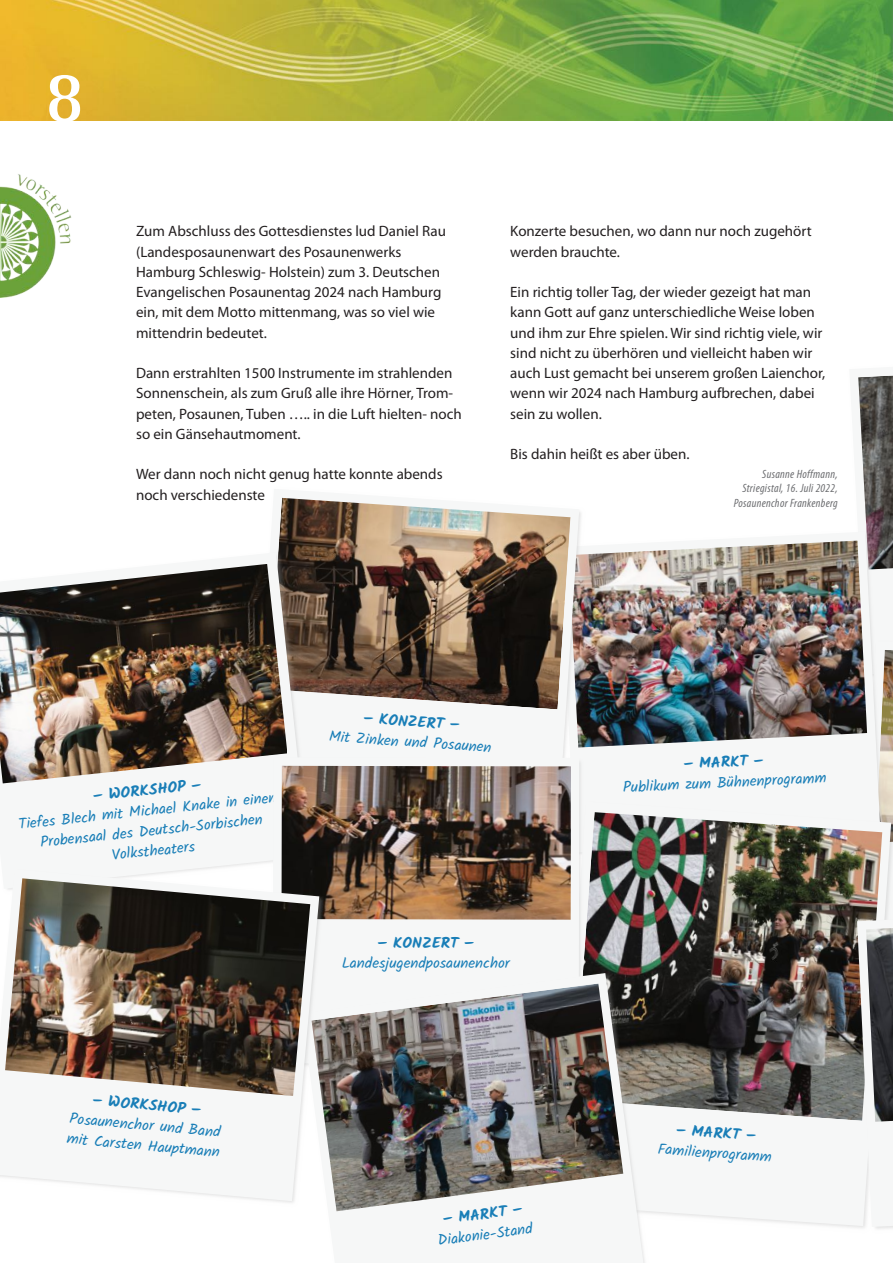
<style>
.page{position:relative;width:893px;height:1263px;background:#fff}
.page>*{position:absolute;margin:0;border:0;box-sizing:border-box;transform-origin:0 0}
.t1{font:700 73.5px "Rotis Semi Serif";color:#fff}
.t2{font:15px/20.2px "Myriad Pro";color:#231f20}
.t3{font:15px/20.2px "Kalam";letter-spacing:-.005em;color:#197eb7;text-align:center}
.t4{font:700 15px "Kalam";letter-spacing:-.005em;color:#197eb7;scale:1.04 1}
.t5{font:italic condensed 12px/14.4px "Myriad Pro";letter-spacing:.025em;color:#6c6d70;text-align:right}
</style>
<div class="page">
<img style="left:0;top:174px;width:72px;height:123px">
<img style="left:0;top:0;width:893px;height:120px">
<img style="left:585px;top:541px;width:264px;height:206px">
<img style="left:579px;top:512px;width:6px;height:236px">
<svg style="left:282px;top:497px;width:297px;height:258px;fill:#f6f7f7"></svg>
<img style="left:278px;top:498px;width:292px;height:211px">
<svg style="left:211px;top:552px;width:97px;height:315px;fill:#f6f7f7"></svg>
<img style="left:0;top:564px;width:287px;height:220px">
<img style="left:586px;top:812px;width:263px;height:308px">
<img style="left:849px;top:375px;width:44px;height:852px">
<img style="left:866px;top:925px;width:27px;height:197px">
<img style="left:270px;top:755px;width:316px;height:216px">
<div style="left:273px;top:757px;width:306px;height:214px;background:#f6f7f7"></div>
<img style="left:281px;top:766px;width:290px;height:154px">
<img style="left:578px;top:971px;width:72px;height:242px">
<svg style="left:336px;top:973px;width:309px;height:290px;fill:#f6f7f7"></svg>
<img style="left:325px;top:983px;width:298px;height:228px">
<img style="left:192px;top:867px;width:133px;height:336px">
<svg style="left:0;top:869px;width:319px;height:332px;fill:#f6f7f7"></svg>
<img style="left:5px;top:878px;width:305px;height:218px">
<h1 class="t1" style="left:44px;top:52px;width:42px">8</h1>
<p class="t2" style="left:136px;top:222px;width:311px">Zum Abschluss des Gottesdienstes lud Daniel Rau (Landesposaunenwart des Posaunenwerks Hamburg Schleswig- Holstein) zum 3. Deutschen Evangelischen Posaunentag 2024 nach Hamburg ein, mit dem Motto mittenmang, was so viel wie mittendrin bedeutet.</p>
<p class="t2" style="left:136px;top:364px;width:327px">Dann erstrahlten 1500 Instrumente im strahlenden Sonnenschein, als zum Gruß alle ihre Hörner, Trom&shy;peten, Posaunen, Tuben ….. in die Luft hielten- noch so ein Gänsehautmoment.</p>
<p class="t2" style="left:136px;top:465px;width:308px">Wer dann noch nicht genug hatte konnte abends noch verschiedenste</p>
<p class="t2" style="left:510px;top:222px;width:303px">Konzerte besuchen, wo dann nur noch zugehört werden brauchte.</p>
<p class="t2" style="left:510px;top:283px;width:317px">Ein richtig toller Tag, der wieder gezeigt hat man kann Gott auf ganz unterschiedliche Weise loben und ihm zur Ehre spielen. Wir sind richtig viele, wir sind nicht zu überhören und vielleicht haben wir auch Lust gemacht bei unserem großen Laienchor, wenn wir 2024 nach Hamburg aufbrechen, dabei sein zu wollen.</p>
<p class="t2" style="left:510px;top:445px;width:181px">Bis dahin heißt es aber üben.</p>
<p class="t5" style="left:734px;top:467px;width:105px">Susanne Hoffmann,<br>Striegistal, 16. Juli 2022,<br>Posaunenchor Frankenberg</p>
<p class="t4" style="left:92px;top:787px;width:106px;rotate:-6deg">− WORKSHOP −</p>
<p class="t3" style="left:17px;top:814px;width:265px;rotate:-6deg">Tiefes Blech mit Michael Knake in einem<br>Probensaal des Deutsch-Sorbischen<br>Volkstheaters</p>
<p class="t4" style="left:364px;top:709px;width:94px;rotate:4deg">− KONZERT −</p>
<p class="t3" style="left:330px;top:726px;width:164px;rotate:4deg">Mit Zinken und Posaunen</p>
<p class="t4" style="left:683px;top:755px;width:78px;rotate:-3deg">− MARKT −</p>
<p class="t3" style="left:622px;top:777px;width:205px;rotate:-3deg">Publikum zum Bühnenprogramm</p>
<p class="t4" style="left:94px;top:1091px;width:106px;rotate:5deg">− WORKSHOP −</p>
<p class="t3" style="left:70px;top:1108px;width:155px;text-align:left;rotate:5deg">Posaunenchor und Band mit Carsten Hauptmann</p>
<p class="t4" style="left:378px;top:934px;width:94px">− KONZERT −</p>
<p class="t3" style="left:342px;top:953px;width:170px">Landesjugendposaunenchor</p>
<p class="t4" style="left:442px;top:1210px;width:78px;rotate:-7deg">− MARKT −</p>
<p class="t3" style="left:437px;top:1230px;width:97px;rotate:-7deg">Diakonie-Stand</p>
<p class="t4" style="left:677px;top:1121px;width:78px;rotate:4deg">− MARKT −</p>
<p class="t3" style="left:658px;top:1138px;width:116px;rotate:4deg">Familienprogramm</p>
</div>
